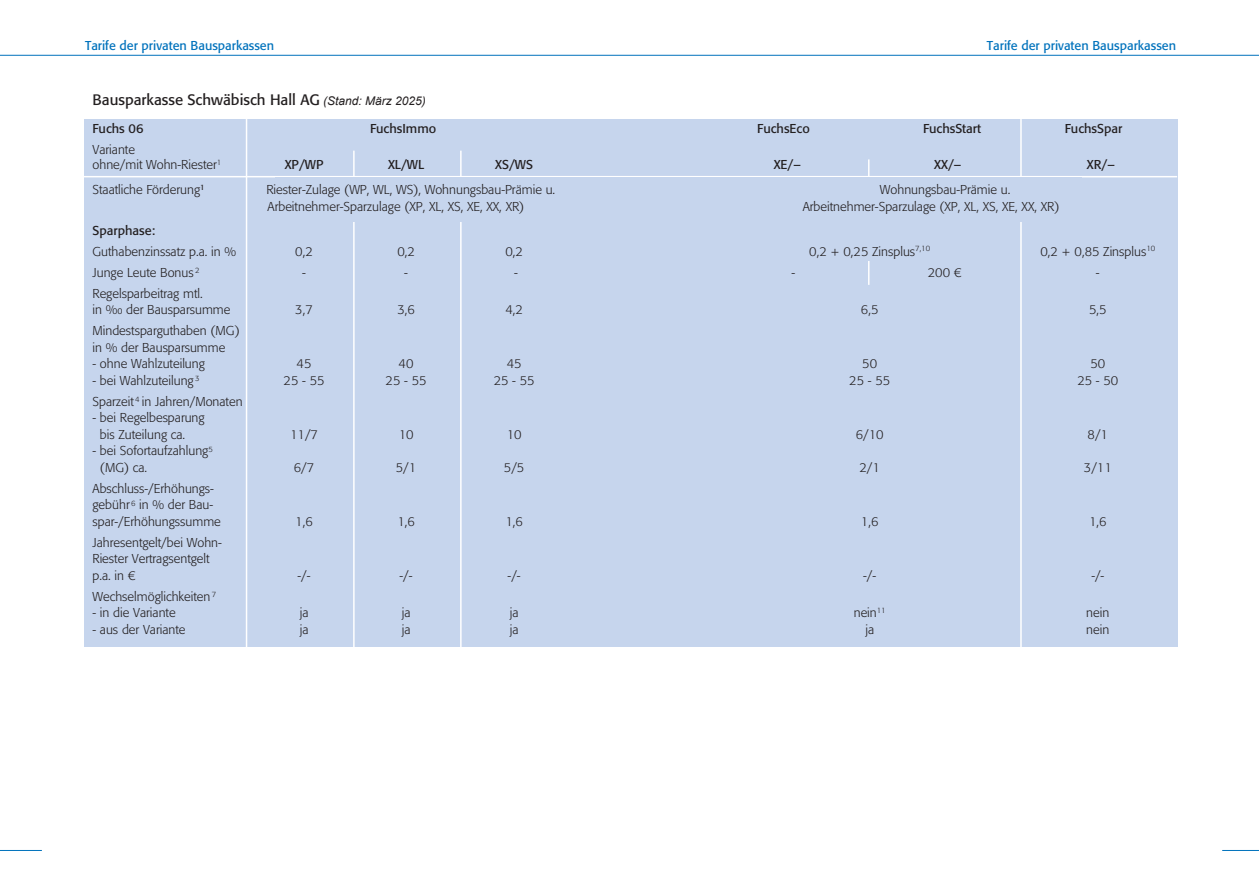
<style>
.page{position:relative;width:1259px;height:893px;background:#fff}
.page>*{position:absolute;margin:0;border:0;box-sizing:border-box;transform-origin:0 0}
.t1{font:15px "Formata Std";color:#231f20}
.t2{font:300 12.75px/16.5px "Formata Std";color:#231f20}
.t3{font:12.75px "Formata Std";color:#231f20}
.t4{font:12.75px "Formata Std";color:#0072bc}
.s1{font-family:"Arial";font-style:italic;font-size:12px}
</style>
<div class="page">
<hr style="left:0;top:850px;width:42px;height:1px;background:#0072bc">
<hr style="left:1222px;top:850px;width:37px;height:1px;background:#0072bc">
<hr style="left:0;top:55px;width:1259px;height:1px;background:#0072bc">
<div style="left:84px;top:119px;width:1093px;height:527px;background:#c6d5ed"></div>
<hr style="left:84px;top:176px;width:1093px;height:1px;background:#fff">
<hr style="left:246px;top:119px;width:1px;height:592px;background:#fff">
<hr style="left:353px;top:151px;width:2px;height:699px;background:#fff">
<hr style="left:460px;top:151px;width:1px;height:699px;background:#fff">
<hr style="left:868px;top:159px;width:1px;height:126px;background:#fff">
<hr style="left:1020px;top:119px;width:1px;height:733px;background:#fff">
<div style="left:275px;top:177px;width:806px;height:45px;background:#c6d5ed"></div>
<div style="left:838px;top:196px;width:60px;height:64px;background:#c6d5ed"></div>
<p class="t4" style="left:85px;top:38px;width:191px">Tarife der privaten Bausparkassen</p>
<p class="t4" style="left:987px;top:38px;width:191px">Tarife der privaten Bausparkassen</p>
<p class="t1" style="left:92px;top:91px;width:335px">Bausparkasse Schwäbisch Hall AG <span class="s1">(Stand: März 2025)</span></p>
<p class="t3" style="left:92px;top:121px;width:52px">Fuchs 06</p>
<p class="t3" style="left:370px;top:121px;width:68px">FuchsImmo</p>
<p class="t3" style="left:757px;top:121px;width:54px">FuchsEco</p>
<p class="t3" style="left:923px;top:121px;width:60px">FuchsStart</p>
<p class="t3" style="left:1064px;top:121px;width:59px">FuchsSpar</p>
<p class="t2" style="left:92px;top:142px;width:130px;line-height:15px">Variante<br>ohne/mit Wohn-Riester<sup>1</sup></p>
<p class="t3" style="left:285px;top:157px;width:40px">XP/WP</p>
<p class="t3" style="left:388px;top:157px;width:38px">XL/WL</p>
<p class="t3" style="left:495px;top:157px;width:39px">XS/WS</p>
<p class="t3" style="left:773px;top:157px;width:29px">XE/–</p>
<p class="t3" style="left:934px;top:157px;width:29px">XX/–</p>
<p class="t3" style="left:1087px;top:157px;width:29px">XR/–</p>
<p class="t2" style="left:92px;top:182px;width:114px">Staatliche Förderung<sup>1</sup></p>
<p class="t2" style="left:266px;top:182px;width:290px">Riester-Zulage (WP, WL, WS), Wohnungsbau-Prämie u.</p>
<p class="t2" style="left:880px;top:182px;width:132px">Wohnungsbau-Prämie u.</p>
<p class="t2" style="left:267px;top:198px;width:258px">Arbeitnehmer-Sparzulage (XP, XL, XS, XE, XX, XR)</p>
<p class="t2" style="left:802px;top:198px;width:258px">Arbeitnehmer-Sparzulage (XP, XL, XS, XE, XX, XR)</p>
<p class="t3" style="left:92px;top:222px;width:64px">Sparphase:</p>
<p class="t2" style="left:92px;top:243px;width:145px">Guthabenzinssatz p.a. in %</p>
<p class="t2" style="left:295px;top:243px;width:19px">0,2</p>
<p class="t2" style="left:397px;top:243px;width:19px">0,2</p>
<p class="t2" style="left:505px;top:243px;width:19px">0,2</p>
<p class="t2" style="left:809px;top:243px;width:122px">0,2 + 0,25 Zinsplus<sup>7,10</sup></p>
<p class="t2" style="left:1040px;top:243px;width:116px">0,2 + 0,85 Zinsplus<sup>10</sup></p>
<p class="t2" style="left:92px;top:264px;width:108px">Junge Leute Bonus <sup>2</sup></p>
<p class="t2" style="left:302px;top:264px;width:5px">-</p>
<p class="t2" style="left:404px;top:264px;width:5px">-</p>
<p class="t2" style="left:514px;top:264px;width:5px">-</p>
<p class="t2" style="left:791px;top:264px;width:5px">-</p>
<p class="t2" style="left:928px;top:264px;width:35px">200 €</p>
<p class="t2" style="left:1096px;top:264px;width:5px">-</p>
<p class="t2" style="left:92px;top:285px;width:139px">Regelsparbeitrag mtl.<br>in ‰ der Bausparsumme</p>
<p class="t2" style="left:295px;top:301px;width:19px">3,7</p>
<p class="t2" style="left:397px;top:301px;width:19px">3,6</p>
<p class="t2" style="left:505px;top:301px;width:19px">4,2</p>
<p class="t2" style="left:861px;top:301px;width:19px">6,5</p>
<p class="t2" style="left:1089px;top:301px;width:19px">5,5</p>
<p class="t2" style="left:92px;top:322px;width:149px">Mindestsparguthaben (MG) in % der Bausparsumme</p>
<p class="t2" style="left:92px;top:355px;width:114px">- ohne Wahlzuteilung</p>
<p class="t2" style="left:297px;top:355px;width:16px">45</p>
<p class="t2" style="left:399px;top:355px;width:16px">40</p>
<p class="t2" style="left:507px;top:355px;width:16px">45</p>
<p class="t2" style="left:862px;top:355px;width:16px">50</p>
<p class="t2" style="left:1090px;top:355px;width:16px">50</p>
<p class="t2" style="left:92px;top:372px;width:108px">- bei Wahlzuteilung <sup>3</sup></p>
<p class="t2" style="left:284px;top:372px;width:42px">25 - 55</p>
<p class="t2" style="left:386px;top:372px;width:42px">25 - 55</p>
<p class="t2" style="left:494px;top:372px;width:42px">25 - 55</p>
<p class="t2" style="left:849px;top:372px;width:42px">25 - 55</p>
<p class="t2" style="left:1077px;top:372px;width:42px">25 - 50</p>
<p class="t2" style="left:92px;top:393px;width:152px">Sparzeit <sup>4</sup> in Jahren/Monaten</p>
<p class="t2" style="left:100px;top:409px;width:106px;text-indent:-7px">- bei Regelbesparung bis Zuteilung ca.</p>
<p class="t2" style="left:290px;top:426px;width:29px">11/7</p>
<p class="t2" style="left:399px;top:426px;width:16px">10</p>
<p class="t2" style="left:507px;top:426px;width:16px">10</p>
<p class="t2" style="left:856px;top:426px;width:29px">6/10</p>
<p class="t2" style="left:1087px;top:426px;width:22px">8/1</p>
<p class="t2" style="left:100px;top:442px;width:114px;text-indent:-7px">- bei Sofortaufzahlung<sup>5 </sup>(MG) ca.</p>
<p class="t2" style="left:92px;top:480px;width:130px">Abschluss-/Erhöhungs&shy;gebühr <sup>6</sup> in % der Bau&shy;spar-/Erhöhungssumme</p>
<p class="t2" style="left:92px;top:534px;width:131px">Jahresentgelt/bei Wohn-<br>Riester Vertragsentgelt p.a. in €</p>
<p class="t2" style="left:294px;top:459px;width:22px">6/7</p>
<p class="t2" style="left:396px;top:459px;width:22px">5/1</p>
<p class="t2" style="left:504px;top:459px;width:22px">5/5</p>
<p class="t2" style="left:859px;top:459px;width:22px">2/1</p>
<p class="t2" style="left:1084px;top:459px;width:29px">3/11</p>
<p class="t2" style="left:295px;top:513px;width:19px">1,6</p>
<p class="t2" style="left:397px;top:513px;width:19px">1,6</p>
<p class="t2" style="left:505px;top:513px;width:19px">1,6</p>
<p class="t2" style="left:861px;top:513px;width:19px">1,6</p>
<p class="t2" style="left:1089px;top:513px;width:19px">1,6</p>
<p class="t2" style="left:297px;top:567px;width:15px">-/-</p>
<p class="t2" style="left:399px;top:567px;width:15px">-/-</p>
<p class="t2" style="left:507px;top:567px;width:15px">-/-</p>
<p class="t2" style="left:863px;top:567px;width:15px">-/-</p>
<p class="t2" style="left:1091px;top:567px;width:15px">-/-</p>
<p class="t2" style="left:93px;top:588px;width:125px">Wechselmöglichkeiten <sup>7</sup></p>
<p class="t2" style="left:92px;top:604px;width:85px">- in die Variante</p>
<p class="t2" style="left:300px;top:604px;width:10px">ja</p>
<p class="t2" style="left:402px;top:604px;width:10px">ja</p>
<p class="t2" style="left:510px;top:604px;width:10px">ja</p>
<p class="t2" style="left:853px;top:604px;width:34px">nein<sup>11</sup></p>
<p class="t2" style="left:1086px;top:604px;width:25px">nein</p>
<p class="t2" style="left:92px;top:621px;width:95px">- aus der Variante</p>
<p class="t2" style="left:300px;top:621px;width:10px">ja</p>
<p class="t2" style="left:402px;top:621px;width:10px">ja</p>
<p class="t2" style="left:510px;top:621px;width:10px">ja</p>
<p class="t2" style="left:865px;top:621px;width:10px">ja</p>
<p class="t2" style="left:1086px;top:621px;width:25px">nein</p>
</div>
